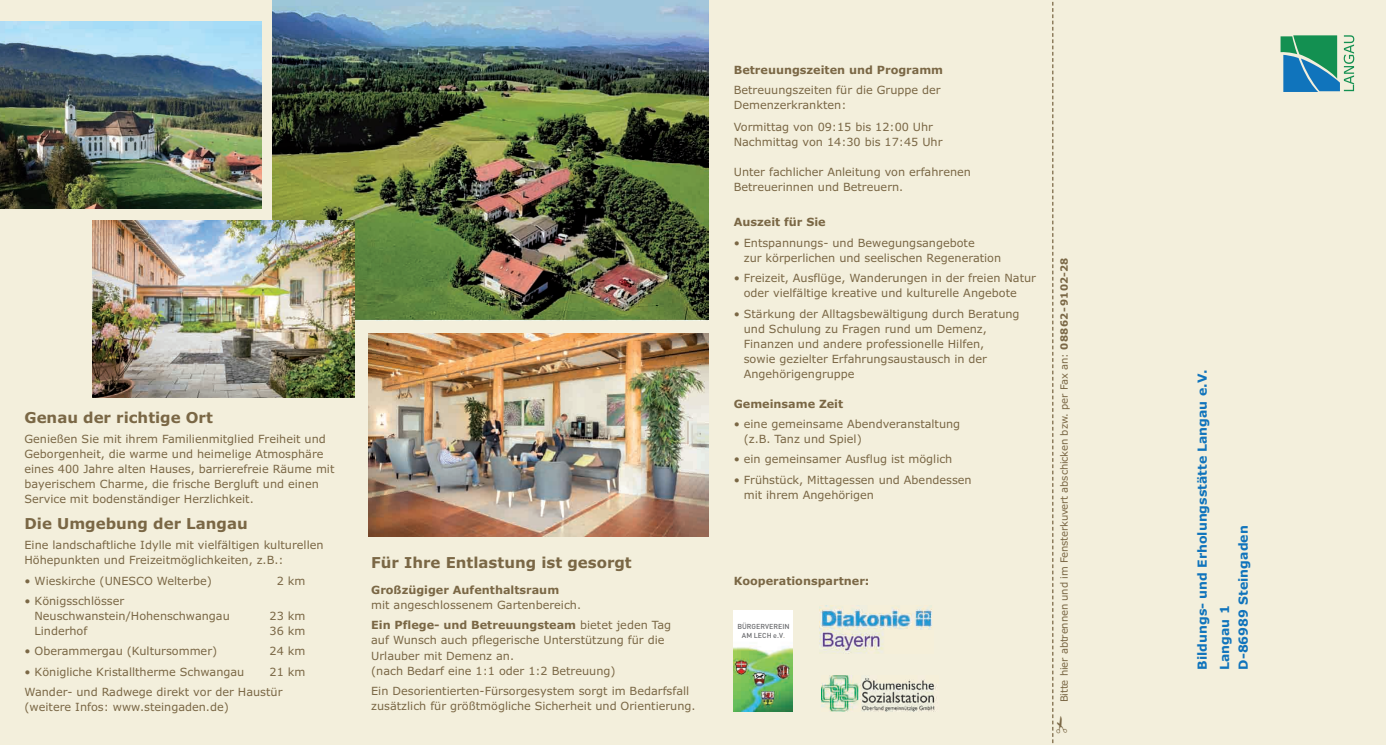
<style>
.page{position:relative;width:1386px;height:745px;background:#fff}
.page>*{position:absolute;margin:0;border:0;box-sizing:border-box;transform-origin:0 0}
.t1{font:700 15px "Verdana";color:#7a6745}
.t2{font:700 12.5px/22.2px "Verdana";color:#1074bc}
.t3{font:11.25px/15px "Verdana";color:#7a6745}
.t4{font:700 11.25px "Verdana";color:#7a6745}
.t5{font:10px "Verdana";letter-spacing:-.015em;color:#7a6745}
.t6{font:500 7.12px/9.5px "DIN";color:#6c6d70;text-align:center}
.s1{font-weight:700}
.s2{font-weight:400;color:#7a6745}
</style>
<div class="page">
<div style="left:0;top:0;width:1385px;height:744px;background:#f3efdc"></div>
<img style="left:819px;top:604px;width:114px;height:49px">
<img style="left:369px;top:333px;width:340px;height:203px">
<img style="left:272px;top:0;width:437px;height:320px">
<img style="left:733px;top:610px;width:60px;height:100px">
<img style="left:92px;top:220px;width:262px;height:177px">
<img style="left:0;top:21px;width:261px;height:187px">
<img style="left:821px;top:675px;width:117px;height:35px">
<svg style="left:1280px;top:35px;width:74px;height:57px"></svg>
<svg style="left:1052px;top:0;width:15px;height:744px"></svg>
<h1 class="t1" style="left:25px;top:408px;width:190px">Genau der richtige Ort</h1>
<p class="t3" style="left:25px;top:431px;width:311px">Genießen Sie mit ihrem Familienmitglied Freiheit und Geborgenheit, die warme und heimelige Atmosphäre eines 400 Jahre alten Hauses, barrierefreie Räume mit bayerischem Charme, die frische Bergluft und einen Service mit bodenständiger Herzlichkeit.</p>
<h1 class="t1" style="left:25px;top:514px;width:225px">Die Umgebung der Langau</h1>
<p class="t3" style="left:25px;top:537px;width:300px">Eine landschaftliche Idylle mit vielfältigen kulturellen<br>Höhepunkten und Freizeitmöglichkeiten, z.B.:</p>
<p class="t3" style="left:25px;top:573px;width:189px">• Wieskirche (UNESCO Welterbe)</p>
<p class="t3" style="left:277px;top:573px;width:30px">2 km</p>
<p class="t3" style="left:35px;top:593px;width:197px;text-indent:-10px">• Königsschlösser<br>Neuschwanstein/Hohenschwangau</p>
<p class="t3" style="left:269px;top:608px;width:37px">23 km</p>
<p class="t3" style="left:35px;top:623px;width:54px">Linderhof</p>
<p class="t3" style="left:269px;top:623px;width:37px">36 km</p>
<p class="t3" style="left:25px;top:643px;width:194px">• Oberammergau (Kultursommer)</p>
<p class="t3" style="left:269px;top:643px;width:37px">24 km</p>
<p class="t3" style="left:25px;top:663px;width:221px">• Königliche Kristalltherme Schwangau</p>
<p class="t3" style="left:25px;top:661px;width:282px;line-height:20.4px;text-indent:245px">21 km<br>Wander- und Radwege direkt vor der Haustür</p>
<p class="t3" style="left:25px;top:699px;width:206px">(weitere Infos: www.steingaden.de)</p>
<h1 class="t1" style="left:371px;top:554px;width:262px">Für Ihre Entlastung ist gesorgt</h1>
<p class="t4" style="left:371px;top:583px;width:189px">Großzügiger Aufenthaltsraum</p>
<p class="t3" style="left:371px;top:594px;width:301px;line-height:20.4px">mit angeschlossenem Gartenbereich.<br><span class="s1">Ein Pflege- und Betreuungsteam</span> bietet jeden Tag</p>
<p class="t3" style="left:371px;top:632px;width:295px">auf Wunsch auch pflegerische Unterstützung für die<br>Urlauber mit Demenz an.<br>(nach Bedarf eine 1:1 oder 1:2 Betreuung)</p>
<p class="t3" style="left:371px;top:683px;width:326px">Ein Desorientierten-Fürsorgesystem sorgt im Bedarfsfall zusätzlich für größtmögliche Sicherheit und Orientierung.</p>
<p class="t4" style="left:733px;top:63px;width:211px">Betreuungszeiten und Programm</p>
<p class="t3" style="left:733px;top:82px;width:208px">Betreuungszeiten für die Gruppe der<br>Demenzerkrankten:</p>
<p class="t3" style="left:733px;top:119px;width:210px">Vormittag von 09:15 bis 12:00 Uhr<br>Nachmittag von 14:30 bis 17:45 Uhr</p>
<p class="t3" style="left:733px;top:164px;width:239px">Unter fachlicher Anleitung von erfahrenen<br>Betreuerinnen und Betreuern.</p>
<p class="t4" style="left:733px;top:216px;width:93px">Auszeit für Sie</p>
<p class="t3" style="left:743px;top:235px;width:259px;text-indent:-10px">• Entspannungs- und Bewegungsangebote<br>zur körperlichen und seelischen Regeneration</p>
<p class="t3" style="left:743px;top:270px;width:294px;text-indent:-10px">• Freizeit, Ausflüge, Wanderungen in der freien Natur oder vielfältige kreative und kulturelle Angebote</p>
<p class="t3" style="left:743px;top:306px;width:277px;text-indent:-10px">• Stärkung der Alltagsbewältigung durch Beratung und Schulung zu Fragen rund um Demenz, Finanzen und andere professionelle Hilfen,<br>sowie gezielter Erfahrungsaustausch in der Angehörigengruppe</p>
<p class="t4" style="left:733px;top:397px;width:111px">Gemeinsame Zeit</p>
<p class="t3" style="left:743px;top:416px;width:218px;text-indent:-10px">• eine gemeinsame Abendveranstaltung (z.B. Tanz und Spiel)</p>
<p class="t3" style="left:733px;top:451px;width:220px">• ein gemeinsamer Ausflug ist möglich</p>
<p class="t3" style="left:743px;top:472px;width:229px;text-indent:-10px">• Frühstück, Mittagessen und Abendessen mit ihrem Angehörigen</p>
<p class="t4" style="left:733px;top:574px;width:137px">Kooperationspartner:</p>
<p class="t6" style="left:737px;top:620px;width:54px">BÜRGERVEREIN<br>AM LECH e.V<span class="s2">.</span></p>
<p class="t5" style="left:1058px;top:702px;width:446px;rotate:-90deg">Bitte hier abtrennen und im Fensterkuvert abschicken bzw. per Fax an: <span class="s1">0 88 62-91 02-28</span></p>
<p class="t2" style="left:1191px;top:669px;width:302px;rotate:-90deg">Bildungs- und Erholungsstätte Langau e.V.<br>Langau 1</p>
<p class="t2" style="left:1232px;top:669px;width:146px;rotate:-90deg">D-86989 Steingaden</p>
</div>
